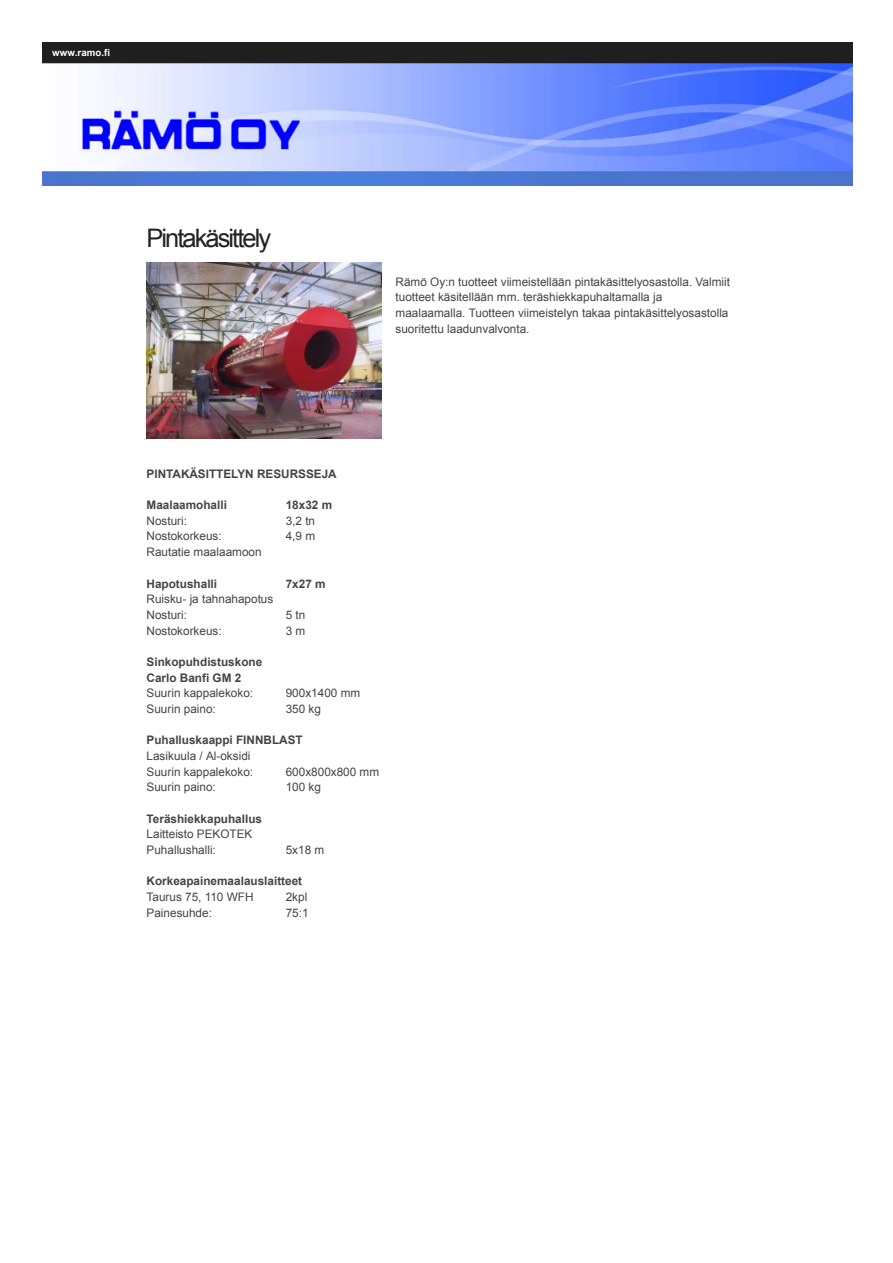
<style>
.page{position:relative;width:893px;height:1263px;background:#fff}
.page>*{position:absolute;margin:0;border:0;box-sizing:border-box;transform-origin:0 0}
.t1{font:25.5px "Arial";letter-spacing:-.075em;color:#222}
.t2{font:11.7px/15.8px "Arial";color:#444}
.t3{font:700 11.7px/15.8px "Arial";color:#444}
.t4{font:700 9.75px "Arial";color:#fff}
.s1{font-weight:400}
.s2{font-weight:700}
</style>
<div class="page">
<img style="left:42px;top:43px;width:810px;height:142px">
<img style="left:147px;top:262px;width:235px;height:177px">
<p class="t4" style="left:52px;top:47px;width:59px">www.ramo.fi</p>
<p class="t1" style="left:147px;top:222px;width:126px">Pintakäsittely</p>
<p class="t2" style="left:396px;top:274px;width:336px">Rämö Oy:n tuotteet viimeistellään pintakäsittelyosastolla. Valmiit tuotteet käsitellään mm. teräshiekkapuhaltamalla ja maalaamalla. Tuotteen viimeistelyn takaa pintakäsittelyosastolla suoritettu laadunvalvonta.</p>
<p class="t3" style="left:147px;top:466px;width:192px">PINTAKÄSITTELYN RESURSSEJA</p>
<p class="t3" style="left:147px;top:497px;width:82px">Maalaamohalli</p>
<p class="t3" style="left:286px;top:497px;width:48px">18x32 m</p>
<p class="t2" style="left:147px;top:513px;width:42px">Nosturi:</p>
<p class="t2" style="left:286px;top:513px;width:31px">3,2 tn</p>
<p class="t2" style="left:147px;top:529px;width:77px">Nostokorkeus:</p>
<p class="t2" style="left:286px;top:529px;width:31px">4,9 m</p>
<p class="t2" style="left:147px;top:544px;width:117px">Rautatie maalaamoon</p>
<p class="t3" style="left:147px;top:576px;width:72px">Hapotushalli</p>
<p class="t3" style="left:286px;top:576px;width:41px">7x27 m</p>
<p class="t2" style="left:147px;top:591px;width:128px">Ruisku- ja tahnahapotus<br>Nosturi:</p>
<p class="t2" style="left:286px;top:607px;width:21px">5 tn</p>
<p class="t2" style="left:147px;top:623px;width:77px">Nostokorkeus:</p>
<p class="t2" style="left:286px;top:623px;width:21px">3 m</p>
<p class="t3" style="left:147px;top:654px;width:117px">Sinkopuhdistuskone<br>Carlo Banfi GM 2<br><span class="s1">Suurin kappalekoko:</span></p>
<p class="t2" style="left:286px;top:685px;width:76px">900x1400 mm</p>
<p class="t2" style="left:147px;top:701px;width:71px">Suurin paino:</p>
<p class="t2" style="left:286px;top:701px;width:37px">350 kg</p>
<p class="t2" style="left:147px;top:732px;width:158px"><span class="s2">Puhalluskaappi FINNBLAST<br></span>Lasikuula / Al-oksidi<br>Suurin kappalekoko:</p>
<p class="t2" style="left:286px;top:764px;width:95px">600x800x800 mm</p>
<p class="t2" style="left:147px;top:779px;width:71px">Suurin paino:</p>
<p class="t2" style="left:286px;top:779px;width:37px">100 kg</p>
<p class="t2" style="left:147px;top:811px;width:117px"><span class="s2">Teräshiekkapuhallus<br></span>Laitteisto PEKOTEK<br>Puhallushalli:</p>
<p class="t2" style="left:286px;top:842px;width:40px">5x18 m</p>
<p class="t3" style="left:147px;top:874px;width:157px">Korkeapainemaalauslaitteet<br><span class="s1">Taurus 75, 110 WFH</span></p>
<p class="t2" style="left:286px;top:889px;width:23px">2kpl</p>
<p class="t2" style="left:147px;top:905px;width:67px">Painesuhde:</p>
<p class="t2" style="left:286px;top:905px;width:24px">75:1</p>
</div>
